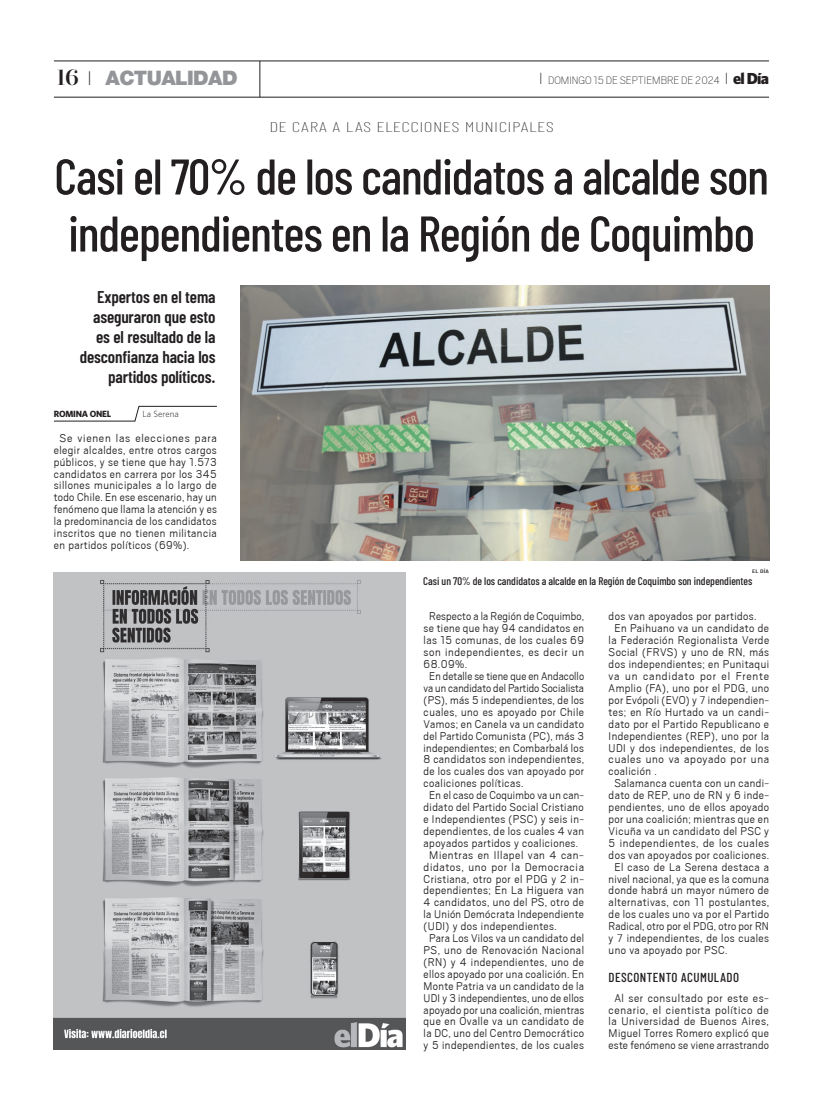
<style>
.page{position:relative;width:823px;height:1106px;background:#fff}
.page>*{position:absolute;margin:0;border:0;box-sizing:border-box;transform-origin:0 0}
.t1{font:500 50px/57px "Ashley";letter-spacing:-.02em;color:#231f20}
.t2{font:900 20px "Helvetica Neue LT Std";letter-spacing:-.03em;color:#939598}
.t3{font:600 17px/20px "Ashley";letter-spacing:-.01em;color:#231f20;text-align:right}
.t4{font:100 14px "Ashley";letter-spacing:.02em;color:#231f20;scale:1.4 1}
.t5{font:500 13px "Ashley";letter-spacing:.03em;color:#231f20}
.t6{font:12.5px/11.9px "Scout";letter-spacing:.035em;color:#231f20;text-align:justify}
.t7{font:12.5px "Scout";letter-spacing:.015em;color:#231f20}
.t8{font:12.5px "Scout";letter-spacing:.005em;color:#231f20}
.t9{font:12.5px "Scout";letter-spacing:.01em;color:#231f20}
.t10{font:12.5px "Scout";letter-spacing:.06em;color:#231f20}
.t11{font:300 12px "Scout";color:#231f20}
.t12{font:500 11px "Ashley";color:#231f20}
.t13{font:700 9px "Whitney";letter-spacing:-.03em;color:#231f20}
.t14{font:300 9px "Whitney";color:#231f20}
.t15{font:500 5px "Ashley";color:#231f20;scale:1.5 1}
.s1{font-family:"Prumo Display W00";font-weight:600;font-size:22px;color:#231f20}
.s2{font-family:"Scout";font-weight:300;font-size:22px;color:#231f20}
.s3{font-size:18px}
.s4{font-family:"Whitney";font-weight:900;font-size:16px}
</style>
<div class="page">
<hr style="left:54px;top:97px;width:714px;height:1px;background:#231f20">
<hr style="left:259px;top:61px;width:1px;height:36px;background:#231f20">
<hr style="left:54px;top:61px;width:714px;height:1px;background:#231f20">
<img style="left:240px;top:286px;width:528px;height:275px">
<svg style="left:54px;top:406px;width:163px;height:15px"></svg>
<img style="left:54px;top:573px;width:351px;height:476px">
<h2 class="t2" style="left:57px;top:66px;width:182px"><span class="s1">16</span> <span class="s2">I</span> ACTUALIDAD</h2>
<p class="t11" style="left:539px;top:75px;width:231px"><span class="s3">I</span> DOMINGO 15 DE SEPTIEMBRE DE 2024 <span class="s3">I</span> <span class="s4">el Día</span></p>
<p class="t4" style="left:269px;top:118px;width:205px">DE CARA A LAS ELECCIONES MUNICIPALES</p>
<h1 class="t1" style="left:54px;top:147px;width:715px">Casi el 70% de los candidatos a alcalde son independientes en la Región de Coquimbo</h1>
<h3 class="t3" style="left:80px;top:287px;width:137px">Expertos en el tema aseguraron que esto es el resultado de la desconfianza hacia los partidos políticos.</h3>
<p class="t13" style="left:54px;top:408px;width:59px">ROMINA ONEL</p>
<p class="t14" style="left:142px;top:408px;width:38px">La Serena</p>
<p class="t6" style="left:54px;top:432px;width:164px;text-indent:6px">Se vienen las elecciones para elegir alcaldes, entre otros cargos públicos, y se tiene que hay 1.573 candidatos en carrera por los 345 sillones municipales a lo largo de todo Chile. En ese escenario, hay un fenómeno que llama la atención y es la predominancia de los candidatos inscritos que no tienen militancia en partidos políticos (69%).</p>
<p class="t15" style="left:751px;top:568px;width:13px">EL DÍA</p>
<p class="t12" style="left:423px;top:574px;width:330px">Casi un 70% de los candidatos a alcalde en la Región de Coquimbo son independientes</p>
<p class="t7" style="left:429px;top:610px;width:156px">Respecto a la Región de Coquimbo,</p>
<p class="t6" style="left:423px;top:622px;width:162px">se tiene que hay 94 candidatos en</p>
<p class="t6" style="left:423px;top:634px;width:162px">las 15 comunas, de los cuales 69</p>
<p class="t6" style="left:423px;top:646px;width:162px">son independientes, es decir un</p>
<p class="t6" style="left:423px;top:658px;width:45px">68.09%.</p>
<p class="t9" style="left:429px;top:670px;width:156px">En detalle se tiene que en Andacollo</p>
<p class="t8" style="left:423px;top:682px;width:162px">va un candidato del Partido Socialista</p>
<p class="t6" style="left:423px;top:694px;width:162px">(PS), más 5 independientes, de los</p>
<p class="t6" style="left:423px;top:706px;width:162px">cuales, uno es apoyado por Chile</p>
<p class="t6" style="left:423px;top:718px;width:162px">Vamos; en Canela va un candidato</p>
<p class="t6" style="left:423px;top:730px;width:162px">del Partido Comunista (PC), más 3</p>
<p class="t6" style="left:423px;top:742px;width:162px">independientes; en Combarbalá los</p>
<p class="t6" style="left:423px;top:753px;width:162px">8 candidatos son independientes,</p>
<p class="t6" style="left:423px;top:765px;width:162px">de los cuales dos van apoyado por</p>
<p class="t6" style="left:423px;top:777px;width:101px">coaliciones políticas.</p>
<p class="t7" style="left:429px;top:789px;width:156px">En el caso de Coquimbo va un can-</p>
<p class="t6" style="left:423px;top:801px;width:162px">didato del Partido Social Cristiano</p>
<p class="t6" style="left:423px;top:813px;width:162px">e Independientes (PSC) y seis in-</p>
<p class="t6" style="left:423px;top:825px;width:162px">dependientes, de los cuales 4 van</p>
<p class="t6" style="left:423px;top:837px;width:156px">apoyados partidos y coaliciones.</p>
<p class="t6" style="left:429px;top:849px;width:156px">Mientras en Illapel van 4 can-</p>
<p class="t6" style="left:423px;top:861px;width:162px">didatos, uno por la Democracia</p>
<p class="t6" style="left:423px;top:872px;width:162px">Cristiana, otro por el PDG y 2 in-</p>
<p class="t6" style="left:423px;top:884px;width:162px">dependientes; En La Higuera van</p>
<p class="t6" style="left:423px;top:896px;width:162px">4 candidatos, uno del PS, otro de</p>
<p class="t6" style="left:423px;top:908px;width:162px">la Unión Demócrata Independiente</p>
<p class="t6" style="left:423px;top:920px;width:135px">(UDI) y dos independientes.</p>
<p class="t6" style="left:429px;top:932px;width:156px">Para Los Vilos va un candidato del</p>
<p class="t6" style="left:423px;top:944px;width:162px">PS, uno de Renovación Nacional</p>
<p class="t6" style="left:423px;top:956px;width:162px">(RN) y 4 independientes, uno de</p>
<p class="t6" style="left:423px;top:968px;width:162px">ellos apoyado por una coalición. En</p>
<p class="t6" style="left:423px;top:980px;width:162px">Monte Patria va un candidato de la</p>
<p class="t7" style="left:423px;top:991px;width:162px">UDI y 3 independientes, uno de ellos</p>
<p class="t6" style="left:423px;top:1003px;width:162px">apoyado por una coalición, mientras</p>
<p class="t6" style="left:423px;top:1015px;width:162px">que en Ovalle va un candidato de</p>
<p class="t6" style="left:423px;top:1027px;width:162px">la DC, uno del Centro Democrático</p>
<p class="t6" style="left:423px;top:1039px;width:162px">y 5 independientes, de los cuales</p>
<p class="t6" style="left:608px;top:611px;width:149px">dos van apoyados por partidos.</p>
<p class="t6" style="left:614px;top:622px;width:156px">En Paihuano va un candidato de</p>
<p class="t6" style="left:608px;top:634px;width:162px">la Federación Regionalista Verde</p>
<p class="t6" style="left:608px;top:646px;width:162px">Social (FRVS) y uno de RN, más</p>
<p class="t6" style="left:608px;top:658px;width:162px">dos independientes; en Punitaqui</p>
<p class="t10" style="left:608px;top:670px;width:162px">va un candidato por el Frente</p>
<p class="t6" style="left:608px;top:682px;width:162px">Amplio (FA), uno por el PDG, uno</p>
<p class="t6" style="left:608px;top:694px;width:162px">por Evópoli (EVO) y 7 independien-</p>
<p class="t6" style="left:608px;top:706px;width:162px">tes; en Río Hurtado va un candi-</p>
<p class="t6" style="left:608px;top:718px;width:162px">dato por el Partido Republicano e</p>
<p class="t6" style="left:608px;top:730px;width:162px">Independientes (REP), uno por la</p>
<p class="t6" style="left:608px;top:742px;width:162px">UDI y dos independientes, de los</p>
<p class="t6" style="left:608px;top:753px;width:162px">cuales uno va apoyado por una</p>
<p class="t6" style="left:608px;top:765px;width:50px">coalición .</p>
<p class="t6" style="left:614px;top:777px;width:156px">Salamanca cuenta con un candi-</p>
<p class="t6" style="left:608px;top:789px;width:162px">dato de REP, uno de RN y 6 inde-</p>
<p class="t6" style="left:608px;top:801px;width:162px">pendientes, uno de ellos apoyado</p>
<p class="t6" style="left:608px;top:813px;width:162px">por una coalición; mientras que en</p>
<p class="t6" style="left:608px;top:825px;width:162px">Vicuña va un candidato del PSC y</p>
<p class="t6" style="left:608px;top:837px;width:162px">5 independientes, de los cuales</p>
<p class="t6" style="left:608px;top:849px;width:162px">dos van apoyados por coaliciones.</p>
<p class="t6" style="left:614px;top:861px;width:156px">El caso de La Serena destaca a</p>
<p class="t6" style="left:608px;top:872px;width:162px">nivel nacional, ya que es la comuna</p>
<p class="t6" style="left:608px;top:884px;width:162px">donde habrá un mayor número de</p>
<p class="t6" style="left:608px;top:896px;width:162px">alternativas, con 11 postulantes,</p>
<p class="t6" style="left:608px;top:908px;width:162px">de los cuales uno va por el Partido</p>
<p class="t7" style="left:608px;top:920px;width:162px">Radical, otro por el PDG, otro por RN</p>
<p class="t6" style="left:608px;top:932px;width:162px">y 7 independientes, de los cuales</p>
<p class="t6" style="left:608px;top:944px;width:120px">uno va apoyado por PSC.</p>
<p class="t5" style="left:608px;top:968px;width:132px">DESCONTENTO ACUMULADO</p>
<p class="t6" style="left:608px;top:992px;width:162px;text-align:center">Al ser consultado por este es&shy;cenario, el cientista político de la Universidad de Buenos Aires,<br>Miguel Torres Romero explicó que este fenómeno se viene arrastrando</p>
</div>
